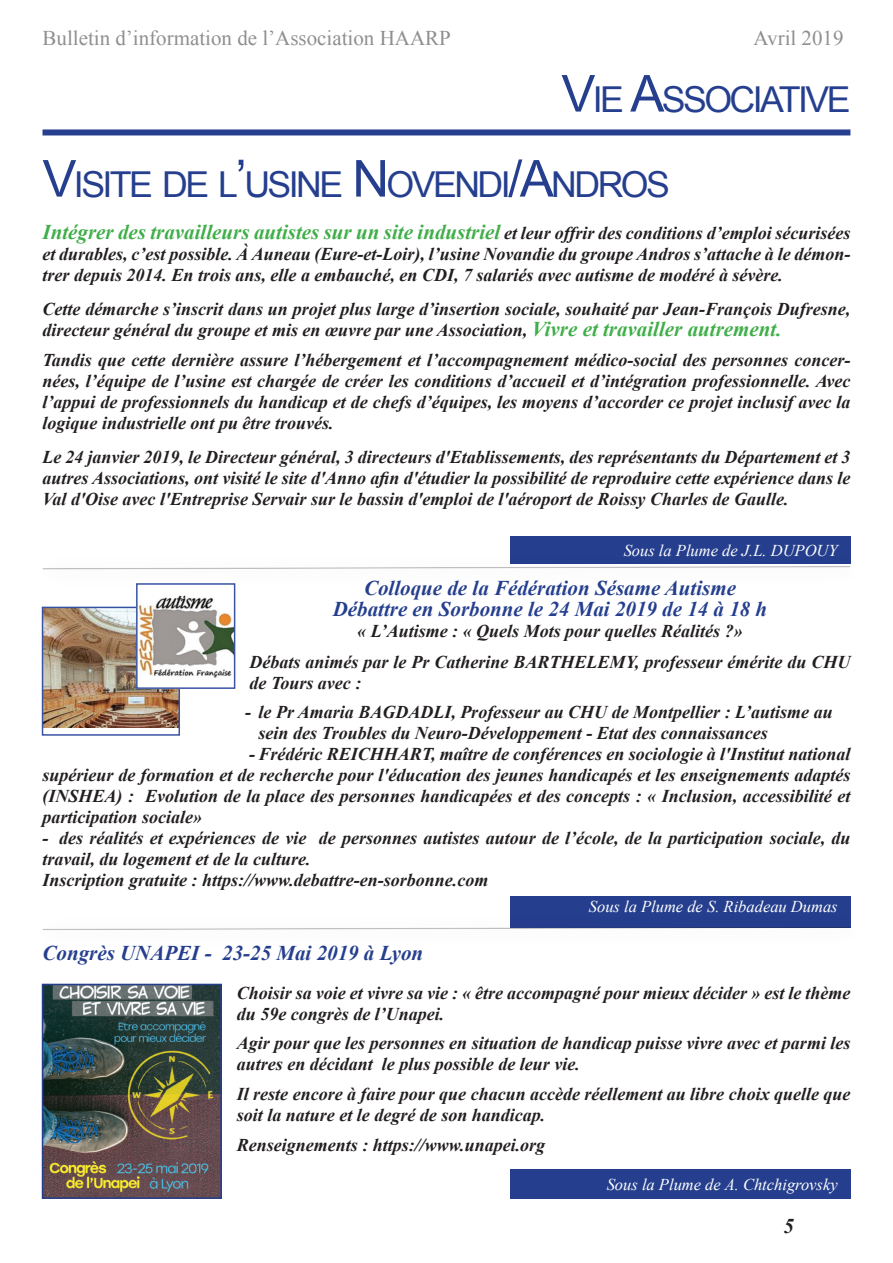
<style>
.page{position:relative;width:893px;height:1263px;background:#fff}
.page>*{position:absolute;margin:0;border:0;box-sizing:border-box;transform-origin:0 0}
.t1{font:35.7px "Arial";letter-spacing:-.07em;color:#253f8e}
.t2{font:italic 700 21px/21px "Times New Roman";color:#253f8e;text-align:center}
.t3{font:italic 700 21px "Times New Roman";color:#40ae49}
.t4{font:21px "Times New Roman";color:#8e8f90}
.t5{font:italic 700 21px "Times New Roman";color:#231f20}
.t6{font:italic 700 18px/21px "Times New Roman";color:#231f20}
.t7{font:italic 16.5px "Times New Roman";color:#fff}
.s1{font-size:51px}
.s2{font-size:18px;color:#231f20}
.s3{font-size:21px;color:#40ae49}
</style>
<div class="page">
<div style="left:43px;top:129px;width:807px;height:6px;background:#253f8e"></div>
<div style="left:510px;top:896px;width:340px;height:32px;background:#253f8e"></div>
<div style="left:510px;top:1169px;width:340px;height:30px;background:#253f8e"></div>
<div style="left:510px;top:536px;width:340px;height:27px;background:#253f8e"></div>
<div style="left:30px;top:550px;width:839px;height:42px;background:#231f20;opacity:.75"></div>
<div style="left:42px;top:564px;width:809px;height:6px;background:#231f20;opacity:.75"></div>
<div style="left:30px;top:911px;width:839px;height:41px;background:#231f20;opacity:.75"></div>
<div style="left:42px;top:925px;width:809px;height:6px;background:#231f20;opacity:.75"></div>
<img style="left:45px;top:987px;width:174px;height:209px">
<div style="left:42px;top:984px;width:180px;height:215px;border:2px solid #253f8e"></div>
<img style="left:45px;top:610px;width:132px;height:118px">
<div style="left:42px;top:607px;width:138px;height:129px;border:2px solid #3853a3"></div>
<img style="left:139px;top:586px;width:93px;height:100px">
<div style="left:136px;top:583px;width:99px;height:106px;border:2px solid #3853a3"></div>
<p class="t4" style="left:43px;top:24px;width:410px">Bulletin d’information de l’Association HAARP</p>
<p class="t4" style="left:753px;top:24px;width:92px">Avril 2019</p>
<h1 class="t1" style="left:561px;top:76px;width:291px"><span class="s1">V</span>IE <span class="s1">A</span>SSOCIATIVE</h1>
<h1 class="t1" style="left:43px;top:161px;width:629px"><span class="s1">V</span>ISITE DE L<span class="s1">’</span>USINE <span class="s1">N</span> OVENDI<span class="s1">/A</span>NDROS</h1>
<p class="t3" style="left:43px;top:218px;width:809px">Intégrer des travailleurs autistes sur un site industriel <span class="s2">et leur offrir des conditions d’emploi sécurisées</span></p>
<p class="t6" style="left:43px;top:243px;width:809px">et durables, c’est possible. À Auneau (Eure-et-Loir), l’usine Novandie du groupe Andros s’attache à le démon&shy;trer depuis 2014. En trois ans, elle a embauché, en CDI, 7 salariés avec autisme de modéré à sévère.</p>
<p class="t6" style="left:43px;top:298px;width:809px">Cette démarche s’inscrit dans un projet plus large d’insertion sociale, souhaité par Jean-François Dufresne, directeur général du groupe et mis en œuvre par une Association, <span class="s3">Vivre et travailler autrement.</span></p>
<p class="t6" style="left:43px;top:349px;width:809px;text-align:justify">Tandis que cette dernière assure l’hébergement et l’accompagnement médico-social des personnes concer&shy;nées, l’équipe de l’usine est chargée de créer les conditions d’accueil et d’intégration professionnelle. Avec l’appui de professionnels du handicap et de chefs d’équipes, les moyens d’accorder ce projet inclusif avec la logique industrielle ont pu être trouvés.</p>
<p class="t6" style="left:43px;top:446px;width:809px;text-align:justify">Le 24 janvier 2019, le Directeur général, 3 directeurs d'Etablissements, des représentants du Département et 3 autres Associations, ont visité le site d'Anno afin d'étudier la possibilité de reproduire cette expérience dans le Val d'Oise avec l'Entreprise Servair sur le bassin d'emploi de l'aéroport de Roissy Charles de Gaulle.</p>
<p class="t7" style="left:624px;top:539px;width:216px">Sous la Plume de J.L. DUPOUY</p>
<p class="t2" style="left:333px;top:577px;width:436px">Colloque de la Fédération Sésame Autisme<br>Débattre en Sorbonne le 24 Mai 2019 de 14 à 18 h</p>
<p class="t6" style="left:357px;top:620px;width:387px">« L’Autisme : « Quels Mots pour quelles Réalités ?»</p>
<p class="t6" style="left:250px;top:651px;width:602px">Débats animés par le Pr Catherine BARTHELEMY, professeur émérite du CHU de Tours avec :</p>
<p class="t6" style="left:259px;top:701px;width:576px;text-indent:-14px">- le Pr Amaria BAGDADLI, Professeur au CHU de Montpellier : L’autisme au sein des Troubles du Neuro-Développement - Etat des connaissances</p>
<p class="t6" style="left:43px;top:743px;width:809px;text-align:justify;text-indent:206px">- Frédéric REICHHART, maître de conférences en sociologie à l'Institut national supérieur de formation et de recherche pour l'éducation des jeunes handicapés et les enseignements adaptés (INSHEA) : Evolution de la place des personnes handicapées et des concepts : « Inclusion, accessibilité et participation sociale»</p>
<p class="t6" style="left:43px;top:827px;width:809px">- des réalités et expériences de vie de personnes autistes autour de l’école, de la participation sociale, du travail, du logement et de la culture.<br>Inscription gratuite : https://www.debattre-en-sorbonne.com</p>
<p class="t7" style="left:589px;top:895px;width:250px">Sous la Plume de S. Ribadeau Dumas</p>
<p class="t2" style="left:43px;top:942px;width:382px">Congrès UNAPEI - 23-25 Mai 2019 à Lyon</p>
<p class="t6" style="left:237px;top:982px;width:615px">Choisir sa voie et vivre sa vie : « être accompagné pour mieux décider » est le thème du 59e congrès de l’Unapei.</p>
<p class="t6" style="left:237px;top:1032px;width:615px">Agir pour que les personnes en situation de handicap puisse vivre avec et parmi les autres en décidant le plus possible de leur vie.</p>
<p class="t6" style="left:237px;top:1083px;width:615px">Il reste encore à faire pour que chacun accède réellement au libre choix quelle que soit la nature et le degré de son handicap.</p>
<p class="t6" style="left:237px;top:1134px;width:310px">Renseignements : https://www.unapei.org</p>
<p class="t7" style="left:607px;top:1173px;width:232px">Sous la Plume de A. Chtchigrovsky</p>
<p class="t5" style="left:783px;top:1211px;width:12px">5</p>
</div>
